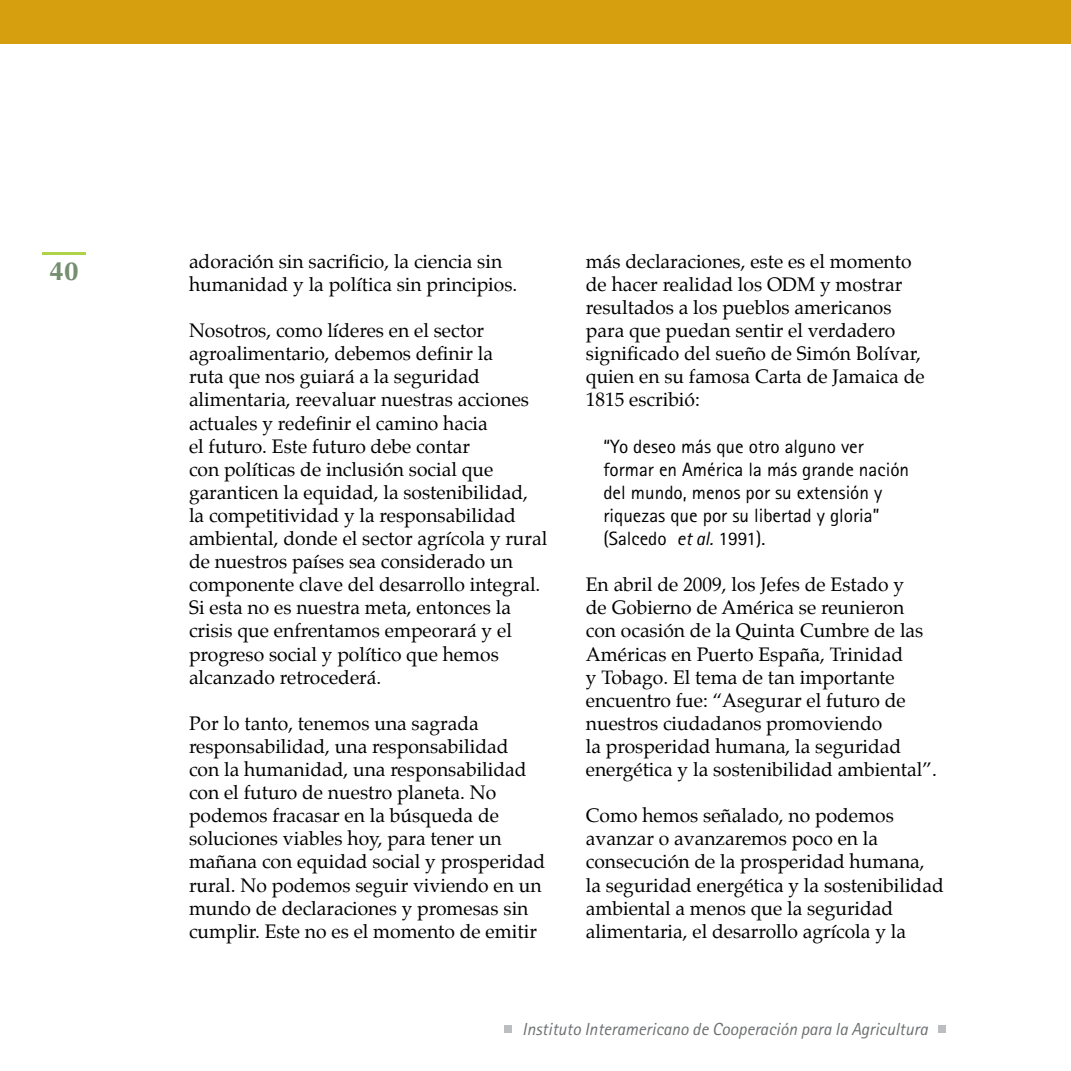
<style>
.page{position:relative;width:1071px;height:1071px;background:#fff}
.page>*{position:absolute;margin:0;border:0;box-sizing:border-box;transform-origin:0 0}
.t1{font:700 26.25px "Optima";color:#758e70}
.t2{font:19.25px/23.1px "Palatino";color:#000}
.t3{font:19.25px/23.1px "Rotis Sans Serif";color:#000}
.t4{font:italic 17.5px "Rotis Sans Serif";color:#6d6f71}
.s1{font-style:italic}
</style>
<div class="page">
<hr style="left:43px;top:252px;width:43px;height:3px;background:#aed248">
<div style="left:504px;top:1026px;width:8px;height:7px;background:#bcbdc0"></div>
<div style="left:939px;top:1026px;width:7px;height:7px;background:#bcbdc0"></div>
<div style="left:0;top:0;width:1071px;height:43px;background:#d59f0f"></div>
<h1 class="t1" style="left:50px;top:256px;width:31px">40</h1>
<p class="t2" style="left:189px;top:250px;width:330px">adoración sin sacrificio, la ciencia sin humanidad y la política sin principios.</p>
<p class="t2" style="left:189px;top:319px;width:360px">Nosotros, como líderes en el sector agroalimentario, debemos definir la<br>ruta que nos guiará a la seguridad alimentaria, reevaluar nuestras acciones actuales y redefinir el camino hacia<br>el futuro. Este futuro debe contar<br>con políticas de inclusión social que garanticen la equidad, la sostenibilidad, la competitividad y la responsabilidad ambiental, donde el sector agrícola y rural de nuestros países sea considerado un componente clave del desarrollo integral.<br>Si esta no es nuestra meta, entonces la crisis que enfrentamos empeorará y el progreso social y político que hemos alcanzado retrocederá.</p>
<p class="t2" style="left:189px;top:712px;width:358px">Por lo tanto, tenemos una sagrada responsabilidad, una responsabilidad<br>con la humanidad, una responsabilidad con el futuro de nuestro planeta. No podemos fracasar en la búsqueda de soluciones viables hoy, para tener un mañana con equidad social y prosperidad rural. No podemos seguir viviendo en un mundo de declaraciones y promesas sin cumplir. Este no es el momento de emitir</p>
<p class="t2" style="left:586px;top:250px;width:340px">más declaraciones, este es el momento de hacer realidad los ODM y mostrar resultados a los pueblos americanos para que puedan sentir el verdadero significado del sueño de Simón Bolívar, quien en su famosa Carta de Jamaica de 1815 escribió:</p>
<p class="t3" style="left:603px;top:434px;width:307px">“Yo deseo más que otro alguno ver formar en América la más grande nación del mundo, menos por su extensión y riquezas que por su libertad y gloria” (Salcedo <span class="s1">et al.</span> 1991).</p>
<p class="t2" style="left:586px;top:573px;width:353px">En abril de 2009, los Jefes de Estado y<br>de Gobierno de América se reunieron con ocasión de la Quinta Cumbre de las Américas en Puerto España, Trinidad<br>y Tobago. El tema de tan importante encuentro fue: “Asegurar el futuro de nuestros ciudadanos promoviendo<br>la prosperidad humana, la seguridad energética y la sostenibilidad ambiental”.</p>
<p class="t2" style="left:586px;top:804px;width:359px">Como hemos señalado, no podemos avanzar o avanzaremos poco en la consecución de la prosperidad humana, la seguridad energética y la sostenibilidad ambiental a menos que la seguridad alimentaria, el desarrollo agrícola y la</p>
<p class="t4" style="left:522px;top:1018px;width:407px">Instituto Interamericano de Cooperación para la Agricultura</p>
</div>
